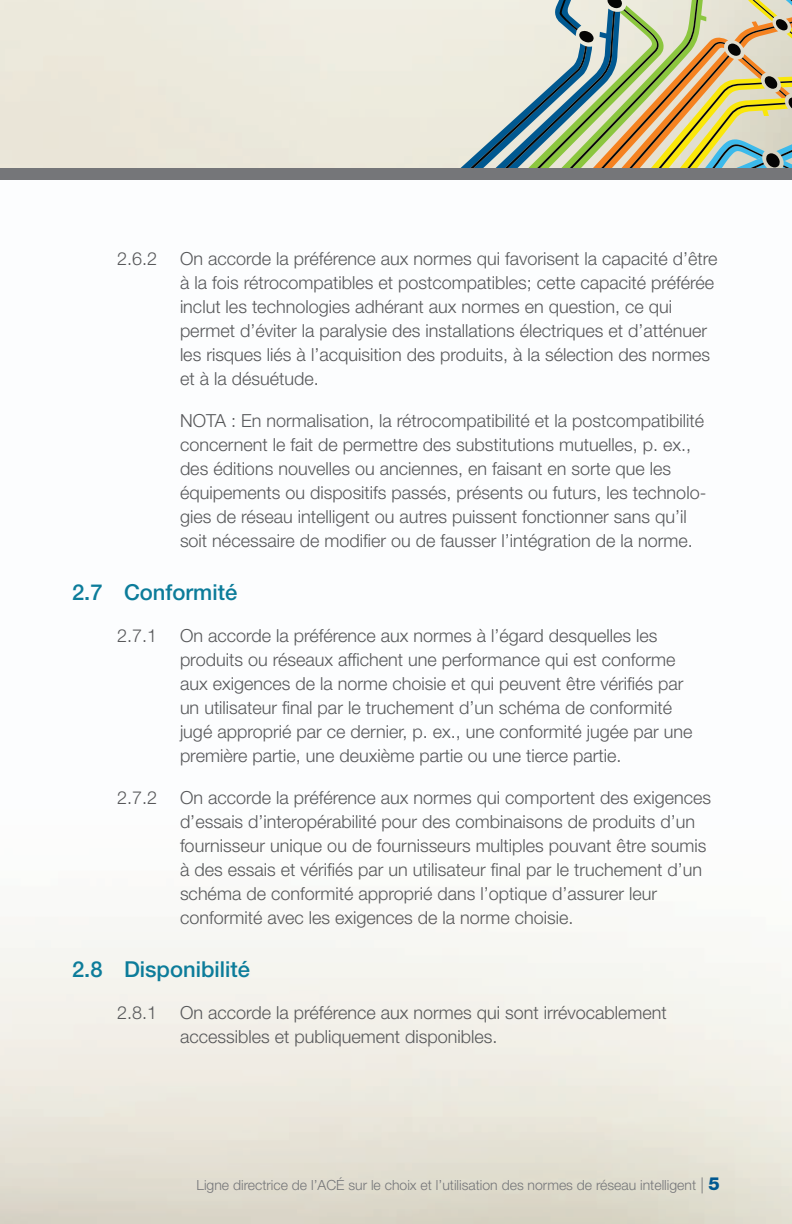
<style>
.page{position:relative;width:792px;height:1224px;background:#fff}
.page>*{position:absolute;margin:0;border:0;box-sizing:border-box;transform-origin:0 0}
.t1{font:500 22px "Helvetica Neue LT Std";color:#0c7c9a}
.t2{font:300 18px/24px "Helvetica Neue LT Std";color:#57585a}
.t3{font:300 14px "Helvetica Neue LT Std";color:#757679}
.s1{font-size:16px}
.s2{font-weight:800;font-size:18px;color:#005890}
</style>
<div class="page">
<div style="left:0;top:0;width:703px;height:168px;background:#edebdf"></div>
<svg style="left:20px;top:42px;width:705px;height:126px;background:#e1e0d0"></svg>
<svg style="left:48px;top:55px;width:680px;height:28px;background:#d9d9c7"></svg>
<svg style="left:37px;top:83px;width:691px;height:56px;background:#d7d6c1"></svg>
<svg style="left:62px;top:103px;width:723px;height:36px;background:#d4d3b8"></svg>
<svg style="left:553px;top:0;width:41px;height:43px;background:#a2b3b6"></svg>
<svg style="left:26px;top:139px;width:766px;height:29px;background:#c9cdb5"></svg>
<svg style="left:607px;top:0;width:15px;height:8px"></svg>
<svg style="left:728px;top:0;width:64px;height:110px;background:#d0c08c"></svg>
<div style="left:0;top:168px;width:792px;height:12px;background:#757679"></div>
<p class="t2" style="left:117px;top:246px;width:42px">2.6.2</p>
<p class="t2" style="left:180px;top:246px;width:539px">On accorde la préférence aux normes qui favorisent la capacité d’être à la fois rétrocompatibles et postcompatibles; cette capacité préférée inclut les technologies adhérant aux normes en question, ce qui permet d’éviter la paralysie des installations électriques et d’atténuer les risques liés à l’acquisition des produits, à la sélection des normes et à la désuétude.</p>
<p class="t2" style="left:180px;top:408px;width:528px">NOTA : En normalisation, la rétrocompatibilité et la postcompatibilité concernent le fait de permettre des substitutions mutuelles, p. ex., des éditions nouvelles ou anciennes, en faisant en sorte que les équipements ou dispositifs passés, présents ou futurs, les technolo&shy;gies de réseau intelligent ou autres puissent fonctionner sans qu’il soit nécessaire de modifier ou de fausser l’intégration de la norme.</p>
<p class="t1" style="left:72px;top:579px;width:167px">2.7 Conformité</p>
<p class="t2" style="left:117px;top:623px;width:42px">2.7.1</p>
<p class="t2" style="left:180px;top:623px;width:514px">On accorde la préférence aux normes à l’égard desquelles les produits ou réseaux affichent une performance qui est conforme aux exigences de la norme choisie et qui peuvent être vérifiés par un utilisateur final par le truchement d’un schéma de conformité jugé approprié par ce dernier, p. ex., une conformité jugée par une première partie, une deuxième partie ou une tierce partie.</p>
<p class="t2" style="left:117px;top:785px;width:42px">2.7.2</p>
<p class="t2" style="left:180px;top:785px;width:533px">On accorde la préférence aux normes qui comportent des exigences d’essais d’interopérabilité pour des combinaisons de produits d’un fournisseur unique ou de fournisseurs multiples pouvant être soumis à des essais et vérifiés par un utilisateur final par le truchement d’un schéma de conformité approprié dans l’optique d’assurer leur conformité avec les exigences de la norme choisie.</p>
<p class="t1" style="left:72px;top:956px;width:179px">2.8 Disponibilité</p>
<p class="t2" style="left:117px;top:1000px;width:42px">2.8.1</p>
<p class="t2" style="left:180px;top:1000px;width:488px">On accorde la préférence aux normes qui sont irrévocablement accessibles et publiquement disponibles.</p>
<p class="t3" style="left:197px;top:1177px;width:525px">Ligne directrice de l’ACÉ sur le choix et l’utilisation des normes de réseau intelligent <span class="s1">|</span> <span class="s2">5</span></p>
</div>
